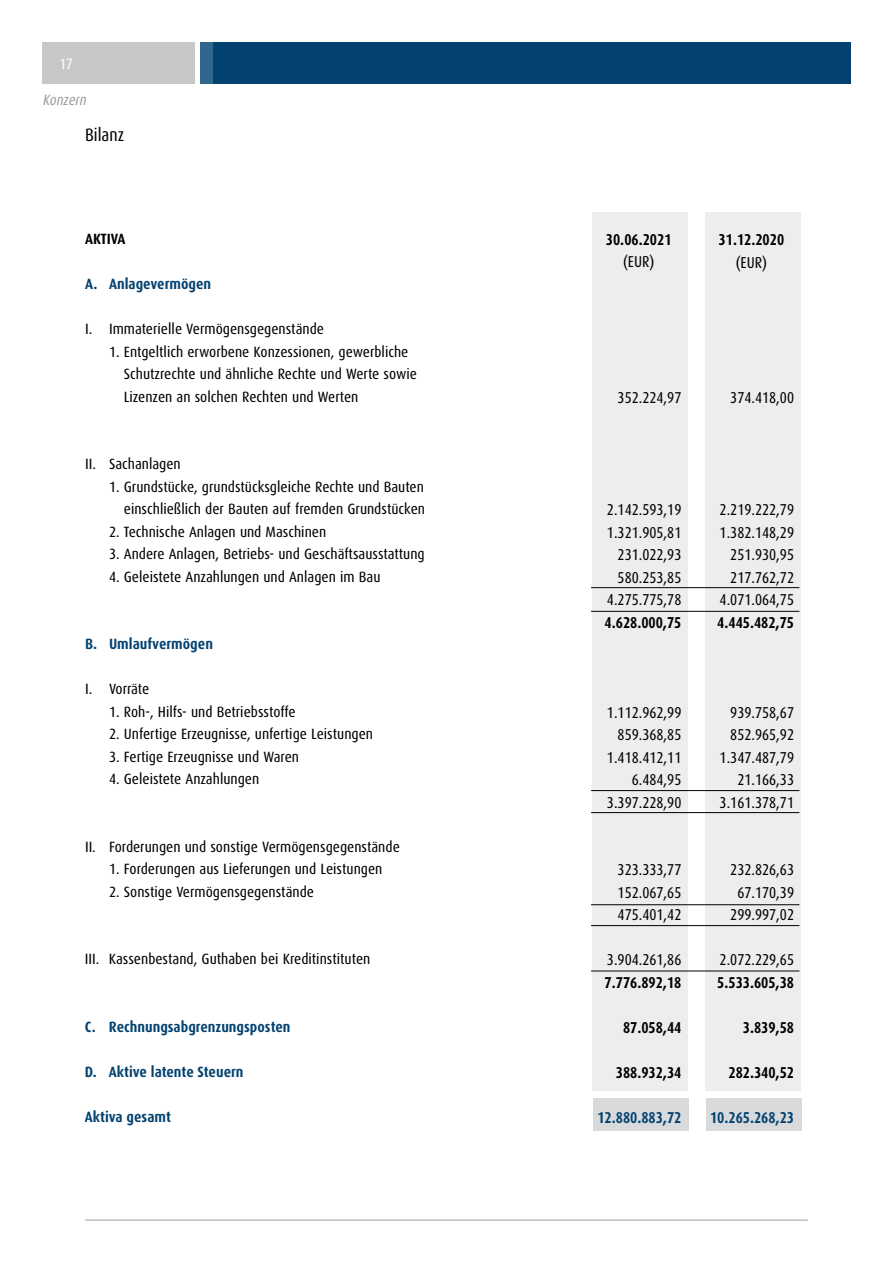
<style>
.page{position:relative;width:893px;height:1263px;background:#fff}
.page>*{position:absolute;margin:0;border:0;box-sizing:border-box;transform-origin:0 0}
.t1{font:18px "Dax Condensed";color:#000}
.t2{font:15.75px/22.5px "Dax Condensed";color:#000;text-align:right}
.t3{font:700 15.75px "Dax Condensed";color:#000}
.t4{font:700 15.75px "Dax Condensed";color:#034270}
.t5{font:italic 15px "Dax Condensed";color:#9c9e9f}
.t6{font:15px "Dax Condensed";color:#fff}
.t7{font:14.85px/22.5px "Dax Condensed";color:#000;scale:1.06 1}
.t8{font:700 14.85px "Dax Condensed";color:#034270;scale:1.06 1}
.t9{font:700 14.85px "Dax Condensed";color:#000;scale:1.06 1}
.s1{font-weight:700}
</style>
<div class="page">
<div style="left:211px;top:43px;width:639px;height:41px;background:#034270"></div>
<div style="left:201px;top:43px;width:12px;height:41px;background:#31678d"></div>
<div style="left:43px;top:43px;width:152px;height:41px;background:#c6c7c8"></div>
<hr style="left:85px;top:1220px;width:723px;height:1px;background:#9c9e9f">
<div style="left:593px;top:1098px;width:95px;height:33px;background:#d9dadb"></div>
<div style="left:707px;top:1098px;width:95px;height:33px;background:#d9dadb"></div>
<div style="left:592px;top:213px;width:95px;height:878px;background:#eceded"></div>
<div style="left:705px;top:213px;width:96px;height:878px;background:#eceded"></div>
<hr style="left:591px;top:611px;width:208px;height:1px;background:#000">
<hr style="left:591px;top:587px;width:208px;height:1px;background:#000">
<hr style="left:591px;top:904px;width:208px;height:1px;background:#000">
<hr style="left:591px;top:812px;width:208px;height:1px;background:#000">
<hr style="left:591px;top:925px;width:208px;height:1px;background:#000">
<hr style="left:591px;top:790px;width:208px;height:1px;background:#000">
<hr style="left:591px;top:971px;width:208px;height:1px;background:#000">
<p class="t6" style="left:60px;top:56px;width:15px">17</p>
<p class="t5" style="left:43px;top:92px;width:48px">Konzern</p>
<p class="t1" style="left:85px;top:125px;width:41px">Bilanz</p>
<p class="t9" style="left:85px;top:231px;width:40px">AKTIVA</p>
<p class="t9" style="left:609px;top:231px;width:63px">30.06.2012</p>
<p class="t9" style="left:723px;top:231px;width:63px">31.12.2011</p>
<p class="t7" style="left:626px;top:251px;width:31px"><span class="s1">(</span>EUR)</p>
<p class="t7" style="left:740px;top:251px;width:31px"><span class="s1">(</span>EUR)</p>
<p class="t8" style="left:85px;top:276px;width:121px">A. Anlagevermögen</p>
<p class="t7" style="left:85px;top:318px;width:227px">I. Immaterielle Vermögensgegenstände</p>
<p class="t7" style="left:124px;top:341px;width:278px;text-indent:-15px">1. Entgeltlich erworbene Konzessionen, gewerbliche<br>Schutzrechte und ähnliche Rechte und Werte sowie<br>Lizenzen an solchen Rechten und Werten</p>
<p class="t3" style="left:606px;top:231px;width:67px">30.06.2021</p>
<p class="t2" style="left:623px;top:251px;width:33px">(EUR)</p>
<p class="t3" style="left:719px;top:231px;width:67px">31.12.2020</p>
<p class="t2" style="left:736px;top:251px;width:33px">(EUR)</p>
<p class="t2" style="left:618px;top:386px;width:65px">352.224,97</p>
<p class="t2" style="left:730px;top:386px;width:65px">374.418,00</p>
<p class="t7" style="left:85px;top:453px;width:92px">II. Sachanlagen</p>
<p class="t7" style="left:109px;top:476px;width:300px;text-align:right">1. Grundstücke, grundstücksgleiche Rechte und Bauten einschließlich der Bauten auf fremden Grundstücken</p>
<p class="t7" style="left:605px;top:498px;width:72px">2.555.958,59</p>
<p class="t7" style="left:720px;top:498px;width:72px">2.629.524,10</p>
<p class="t2" style="left:607px;top:498px;width:76px">2.142.593,19<br>1.321.905,81<br>231.022,93<br>580.253,85<br>4.275.775,78</p>
<p class="t3" style="left:605px;top:613px;width:78px">4.628.000,75</p>
<p class="t2" style="left:720px;top:499px;width:76px">2.219.222,79<br>1.382.148,29<br>251.930,95<br>217.762,72<br>4.071.064,75</p>
<p class="t3" style="left:717px;top:613px;width:78px">4.445.482,75</p>
<p class="t7" style="left:109px;top:521px;width:206px">2. Technische Anlagen und Maschinen</p>
<p class="t7" style="left:605px;top:521px;width:72px">1.446.862,41</p>
<p class="t7" style="left:720px;top:521px;width:72px">1.598.056,17</p>
<p class="t7" style="left:109px;top:543px;width:299px">3. Andere Anlagen, Betriebs- und Geschäftsausstattung</p>
<p class="t7" style="left:615px;top:543px;width:62px">210.125,48</p>
<p class="t7" style="left:731px;top:543px;width:62px">221.265,36</p>
<p class="t7" style="left:109px;top:566px;width:258px">4. Geleistete Anzahlungen und Anlagen im Bau</p>
<p class="t7" style="left:615px;top:566px;width:62px">228.753,34</p>
<p class="t7" style="left:731px;top:566px;width:62px">255.767,97</p>
<p class="t9" style="left:602px;top:613px;width:74px">4.839.853,90</p>
<p class="t9" style="left:718px;top:613px;width:74px">5.119.740,88</p>
<p class="t8" style="left:85px;top:636px;width:122px">B. Umlaufvermögen</p>
<p class="t7" style="left:85px;top:678px;width:62px">I. Vorräte</p>
<p class="t7" style="left:109px;top:701px;width:178px">1. Roh-, Hilfs- und Betriebsstoffe</p>
<p class="t7" style="left:622px;top:701px;width:55px">580.309,1</p>
<p class="t7" style="left:731px;top:701px;width:62px">557.108,71</p>
<p class="t7" style="left:109px;top:723px;width:251px">2. Unfertige Erzeugnisse, unfertige Leistungen</p>
<p class="t7" style="left:615px;top:723px;width:62px">684.267,07</p>
<p class="t7" style="left:731px;top:723px;width:62px">674.429,62</p>
<p class="t7" style="left:109px;top:746px;width:181px">3. Fertige Erzeugnisse und Waren</p>
<p class="t7" style="left:615px;top:746px;width:62px">694.817,21</p>
<p class="t7" style="left:731px;top:746px;width:62px">664.904,01</p>
<p class="t7" style="left:109px;top:768px;width:143px">4. Geleistete Anzahlungen</p>
<p class="t7" style="left:629px;top:768px;width:48px">1.576,73</p>
<p class="t7" style="left:770px;top:768px;width:25px">0,00</p>
<p class="t7" style="left:605px;top:791px;width:72px">1.960.970,13</p>
<p class="t7" style="left:720px;top:791px;width:72px">1.896.442,34</p>
<p class="t7" style="left:85px;top:836px;width:298px">II. Forderungen und sonstige Vermögensgegenstände</p>
<p class="t7" style="left:109px;top:858px;width:259px">1. Forderungen aus Lieferungen und Leistungen</p>
<p class="t7" style="left:615px;top:858px;width:62px">136.776,81</p>
<p class="t7" style="left:731px;top:858px;width:62px">124.119,30</p>
<p class="t7" style="left:109px;top:881px;width:195px">2. Sonstige Vermögensgegenstände</p>
<p class="t7" style="left:622px;top:881px;width:55px">92.711,10</p>
<p class="t7" style="left:738px;top:881px;width:55px">99.336,23</p>
<p class="t7" style="left:622px;top:903px;width:55px">18.214,45</p>
<p class="t7" style="left:731px;top:903px;width:62px">129.644,45</p>
<p class="t7" style="left:85px;top:948px;width:271px">III. Kassenbestand, Guthaben bei Kreditinstituten</p>
<p class="t7" style="left:615px;top:948px;width:62px">840.161,77</p>
<p class="t7" style="left:731px;top:948px;width:62px">585.815,52</p>
<p class="t9" style="left:602px;top:973px;width:74px">3.212.834,26</p>
<p class="t9" style="left:718px;top:973px;width:74px">2.835.357,84</p>
<p class="t8" style="left:85px;top:1018px;width:195px">C. Rechnungsabgrenzungsposten</p>
<p class="t8" style="left:85px;top:1063px;width:151px">D. Aktive latente Steuern</p>
<p class="t8" style="left:85px;top:1108px;width:83px">Aktiva gesamt</p>
<p class="t2" style="left:607px;top:701px;width:76px">1.112.962,99<br>859.368,85<br>1.418.412,11<br>6.484,95<br>3.397.228,90</p>
<p class="t2" style="left:720px;top:701px;width:76px">939.758,67<br>852.965,92<br>1.347.487,79<br>21.166,33<br>3.161.378,71</p>
<p class="t2" style="left:618px;top:859px;width:65px;text-align:justify">323.333,77<br>152.067,65<br>475.401,42</p>
<p class="t2" style="left:607px;top:949px;width:76px">3.904.261,86</p>
<p class="t3" style="left:605px;top:973px;width:78px">7.776.892,18</p>
<p class="t3" style="left:623px;top:1018px;width:60px">87.058,44</p>
<p class="t3" style="left:616px;top:1063px;width:67px">388.932,34</p>
<p class="t4" style="left:597px;top:1108px;width:86px">12.880.883,72</p>
<p class="t2" style="left:730px;top:859px;width:65px;text-align:center">232.826,63<br>67.170,39<br>299.997,02</p>
<p class="t2" style="left:720px;top:949px;width:76px">2.072.229,65</p>
<p class="t3" style="left:717px;top:974px;width:78px">5.533.605,38</p>
<p class="t3" style="left:743px;top:1019px;width:53px">3.839,58</p>
<p class="t3" style="left:728px;top:1064px;width:67px">282.340,52</p>
<p class="t4" style="left:710px;top:1109px;width:86px">10.265.268,23</p>
</div>
